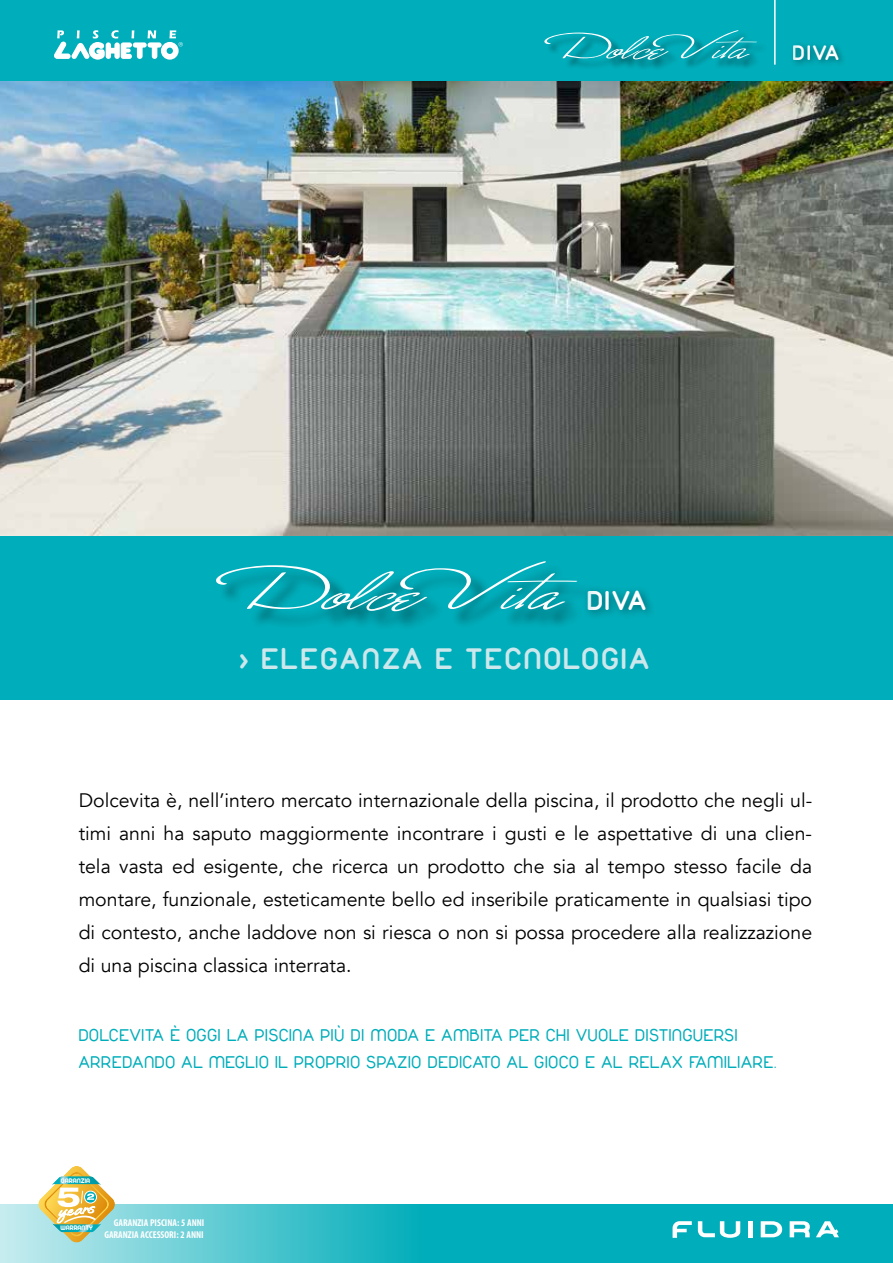
<style>
.page{position:relative;width:893px;height:1263px;background:#fff}
.page>*{position:absolute;margin:0;border:0;box-sizing:border-box;transform-origin:0 0}
.t1{font:31.5px "Duepuntozerobold";letter-spacing:.075em;color:#cde8ec}
.t2{font:28.95px "Duepuntozerobold";color:#fff}
.t3{font:22.35px "Duepuntozerobold";color:#fff}
.t4{font:19.5px/33px "Avenir";color:#000;text-align:justify}
.t5{font:18px/27px "Duepuntozero";letter-spacing:.05em;color:#00adba}
.t6{font:700 condensed 9.9px/11.1px "Myriad Pro";color:#fff;text-align:right}
.t7{font:7.2px "Arista 2.0";color:#fff}
</style>
<div class="page">
<div style="left:0;top:74px;width:893px;height:625px;background:#00adba"></div>
<img style="left:0;top:81px;width:893px;height:454px">
<svg style="left:0;top:1204px;width:893px;height:59px;background:#2abac5"></svg>
<svg style="left:673px;top:1221px;width:19px;height:17px"></svg>
<div style="left:748px;top:1221px;width:5px;height:16px;background:#fff"></div>
<svg style="left:761px;top:1221px;width:21px;height:16px"></svg>
<svg style="left:790px;top:1221px;width:20px;height:16px"></svg>
<svg style="left:698px;top:1221px;width:42px;height:17px"></svg>
<svg style="left:816px;top:1221px;width:23px;height:16px"></svg>
<svg style="left:37px;top:1166px;width:79px;height:77px"></svg>
<div style="left:0;top:0;width:893px;height:81px;background:#00adba"></div>
<svg style="left:54px;top:30px;width:129px;height:30px"></svg>
<div style="left:546px;top:32px;width:222px;height:39px;background:#000;opacity:.5"></div>
<svg style="left:544px;top:30px;width:213px;height:30px"></svg>
<hr style="left:774px;top:0;width:2px;height:65px;background:#fff">
<div style="left:790px;top:41px;width:56px;height:27px;background:#000;opacity:.4"></div>
<div style="left:219px;top:564px;width:377px;height:67px;background:#000;opacity:.5"></div>
<svg style="left:216px;top:561px;width:361px;height:50px"></svg>
<div style="left:582px;top:585px;width:74px;height:36px;background:#000;opacity:.4"></div>
<p class="t3" style="left:793px;top:39px;width:48px">DIVA</p>
<h2 class="t2" style="left:586px;top:583px;width:61px">DIVA</h2>
<h1 class="t1" style="left:239px;top:640px;width:411px">&gt; ELEGANZA E TECNOLOGIA</h1>
<p class="t4" style="left:79px;top:786px;width:735px">Dolcevita è, nell’intero mercato internazionale della piscina, il prodotto che negli ul&shy;timi anni ha saputo maggiormente incontrare i gusti e le aspettative di una clien&shy;tela vasta ed esigente, che ricerca un prodotto che sia al tempo stesso facile da montare, funzionale, esteticamente bello ed inseribile praticamente in qualsiasi tipo di contesto, anche laddove non si riesca o non si possa procedere alla realizzazione di una piscina classica interrata.</p>
<p class="t5" style="left:79px;top:1023px;width:699px">DOLCEVITA È OGGI LA PISCINA PIÙ DI MODA E AMBITA PER CHI VUOLE DISTINGUERSI<br>ARREDANDO AL MEGLIO IL PROPRIO SPAZIO DEDICATO AL GIOCO E AL RELAX FAMILIARE.</p>
<p class="t7" style="left:61px;top:1176px;width:31px">GARANZIA</p>
<p class="t7" style="left:60px;top:1224px;width:34px">WARRANTY</p>
<p class="t6" style="left:104px;top:1218px;width:102px">GARANZIA PISCINA: 5 ANNI<br>GARANZIA ACCESSORI: 2 ANNI</p>
</div>
